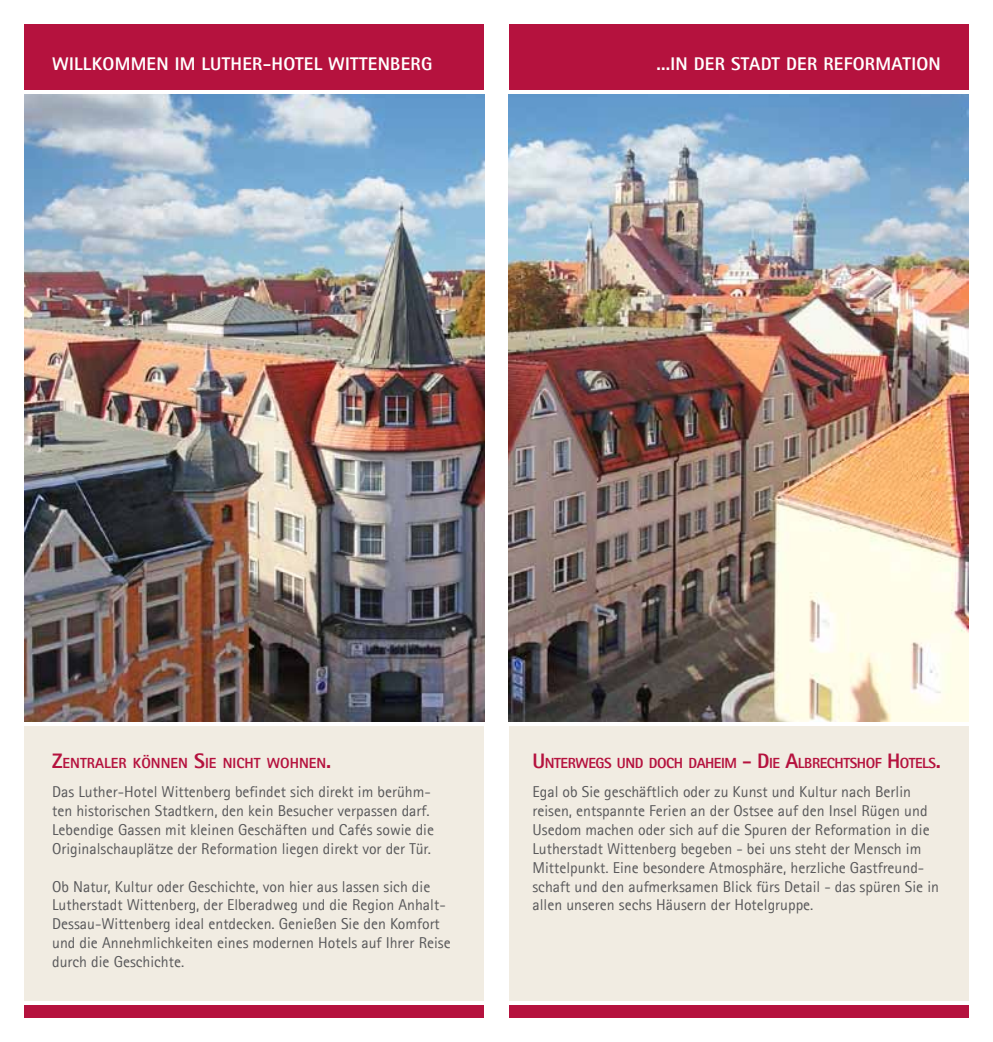
<style>
.page{position:relative;width:993px;height:1042px;background:#fff}
.page>*{position:absolute;margin:0;border:0;box-sizing:border-box;transform-origin:0 0}
.t1{font:800 18.38px "Agfa Rotis Sans Serif";letter-spacing:.015em;color:#fff}
.t2{font:15.75px/18.9px "Agfa Rotis Sans Serif";color:#58585a}
.t3{font:800 14.7px "Agfa Rotis Sans Serif";letter-spacing:-.03em;color:#b5123e}
.t4{font:800 14.7px "Agfa Rotis Sans Serif";color:#b5123e}
.s1{font-size:21px}
</style>
<div class="page">
<img style="left:25px;top:94px;width:459px;height:628px">
<img style="left:508px;top:94px;width:459px;height:628px">
<div style="left:25px;top:722px;width:459px;height:293px;background:#f1ece2"></div>
<div style="left:508px;top:722px;width:459px;height:293px;background:#f1ece2"></div>
<div style="left:25px;top:25px;width:459px;height:65px;background:#b5123e"></div>
<div style="left:508px;top:25px;width:459px;height:65px;background:#b5123e"></div>
<hr style="left:0;top:722px;width:992px;height:4px;background:#fff">
<div style="left:25px;top:1003px;width:459px;height:14px;background:#b5123e"></div>
<div style="left:508px;top:1003px;width:459px;height:14px;background:#b5123e"></div>
<hr style="left:0;top:1001px;width:992px;height:4px;background:#fff">
<p class="t1" style="left:52px;top:52px;width:381px">WILLKOMMEN IM LUTHER-HOTEL WITTENBERG</p>
<p class="t1" style="left:656px;top:52px;width:286px">...IN DER STADT DER REFORMATION</p>
<p class="t4" style="left:52px;top:754px;width:280px"><span class="s1">Z</span>ENTRALER KÖNNEN <span class="s1">S</span>IE NICHT WOHNEN<span class="s1">.</span></p>
<p class="t2" style="left:52px;top:782px;width:383px">Das Luther-Hotel Wittenberg befindet sich direkt im berühm&shy;ten historischen Stadtkern, den kein Besucher verpassen darf.<br>Lebendige Gassen mit kleinen Geschäften und Cafés sowie die Originalschauplätze der Reformation liegen direkt vor der Tür.</p>
<p class="t2" style="left:52px;top:876px;width:400px">Ob Natur, Kultur oder Geschichte, von hier aus lassen sich die Lutherstadt Wittenberg, der Elberadweg und die Region Anhalt-Dessau-Wittenberg ideal entdecken. Genießen Sie den Komfort und die Annehmlichkeiten eines modernen Hotels auf Ihrer Reise durch die Geschichte.</p>
<p class="t3" style="left:532px;top:754px;width:410px"><span class="s1">U</span>NTERWEGS UND DOCH DAHEIM <span class="s1">- D</span> IE <span class="s1">A</span>LBRECHTSHOF <span class="s1">H</span> OTELS<span class="s1">.</span></p>
<p class="t2" style="left:532px;top:782px;width:408px">Egal ob Sie geschäftlich oder zu Kunst und Kultur nach Berlin reisen, entspannte Ferien an der Ostsee auf den Insel Rügen und Usedom machen oder sich auf die Spuren der Reformation in die Lutherstadt Wittenberg begeben - bei uns steht der Mensch im Mittelpunkt. Eine besondere Atmosphäre, herzliche Gastfreund&shy;schaft und den aufmerksamen Blick fürs Detail - das spüren Sie in allen unseren sechs Häusern der Hotelgruppe.</p>
</div>
